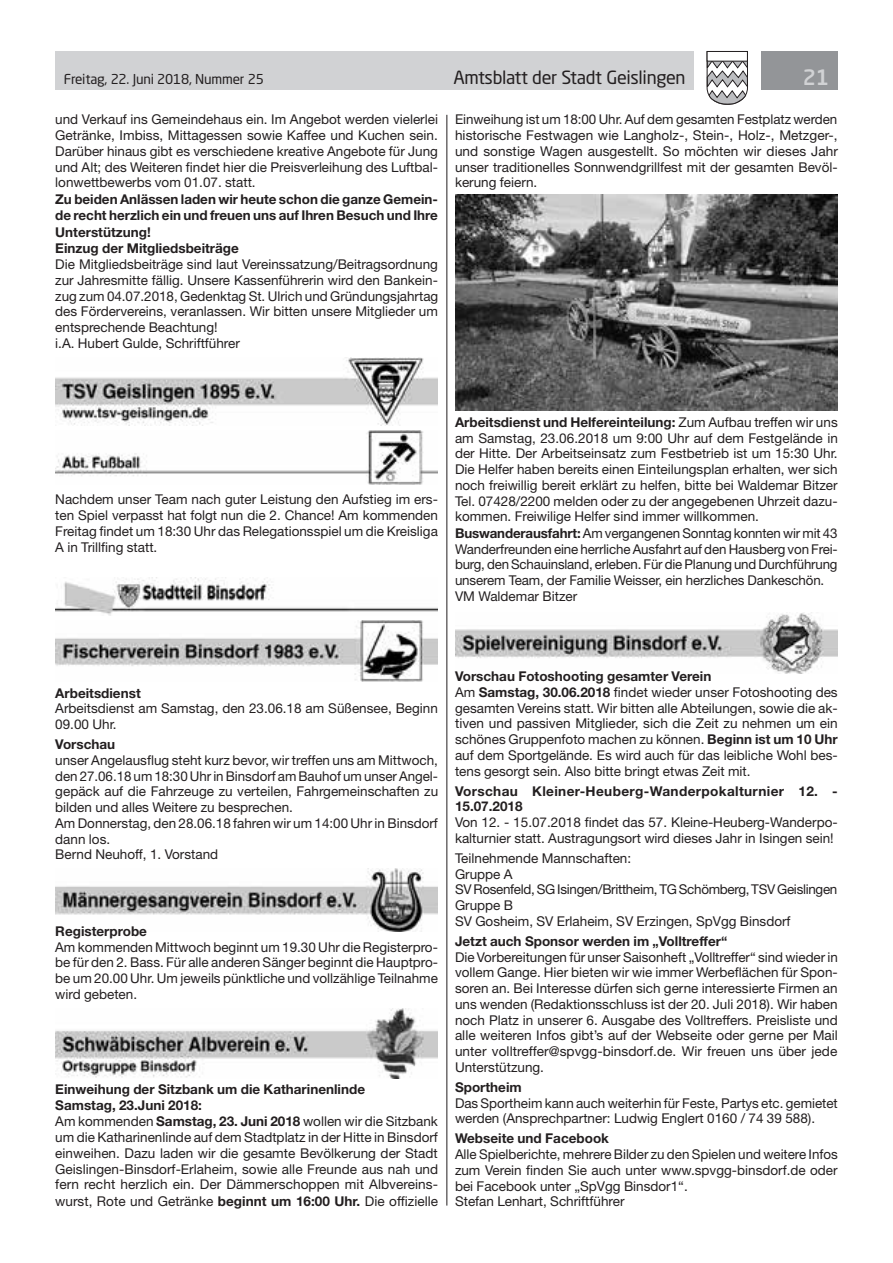
<style>
.page{position:relative;width:893px;height:1263px;background:#fff}
.page>*{position:absolute;margin:0;border:0;box-sizing:border-box;transform-origin:0 0}
.t1{font:500 21px "Neo Sans Std";color:#d1d2d4}
.t2{font:18px "Neo Sans Std";letter-spacing:-.02em;color:#231f20}
.t3{font:13.5px/15.8px "Helvetica Neue LT Std";color:#231f20}
.t4{font:700 13.5px/16.5px "Helvetica Neue LT Std";color:#231f20}
.t5{font:700 13.5px/15.8px "Helvetica Neue LT Std";letter-spacing:.025em;color:#231f20}
.t6{font:13.5px "Neo Sans Std";letter-spacing:-.015em;color:#231f20}
.s1{font-weight:700}
</style>
<div class="page">
<div style="left:55px;top:51px;width:639px;height:38px;background:#d1d2d4"></div>
<div style="left:761px;top:51px;width:77px;height:38px;background:#939598"></div>
<svg style="left:706px;top:51px;width:42px;height:54px"></svg>
<div style="left:707px;top:51px;width:41px;height:10px;background:#fff;border:1px solid #231f20"></div>
<hr style="left:446px;top:115px;width:1px;height:1090px;background:#231f20">
<img style="left:55px;top:358px;width:383px;height:67px">
<img style="left:55px;top:431px;width:383px;height:53px">
<img style="left:55px;top:577px;width:383px;height:38px">
<img style="left:55px;top:620px;width:383px;height:62px">
<img style="left:55px;top:869px;width:383px;height:62px">
<img style="left:55px;top:1008px;width:383px;height:70px">
<img style="left:455px;top:195px;width:383px;height:215px">
<img style="left:455px;top:613px;width:383px;height:61px">
<p class="t6" style="left:64px;top:71px;width:202px">Freitag, 22. Juni 2018, Nummer 25</p>
<h2 class="t2" style="left:453px;top:66px;width:234px">Amtsblatt der Stadt Geislingen</h2>
<h1 class="t1" style="left:803px;top:64px;width:28px">21</h1>
<p class="t3" style="left:55px;top:112px;width:384px;text-align:justify">und Verkauf ins Gemeindehaus ein. Im Angebot werden vielerlei Getränke, Imbiss, Mittagessen sowie Kaffee und Kuchen sein.<br>Darüber hinaus gibt es verschiedene kreative Angebote für Jung und Alt; des Weiteren findet hier die Preisverleihung des Luftbal&shy;lonwettbewerbs vom 01.07. statt.</p>
<p class="t4" style="left:55px;top:191px;width:384px">Zu beiden Anlässen laden wir heute schon die ganze Gemein&shy;de recht herzlich ein und freuen uns auf Ihren Besuch und Ihre Unterstützung!<br>Einzug der Mitgliedsbeiträge</p>
<p class="t3" style="left:55px;top:256px;width:384px">Die Mitgliedsbeiträge sind laut Vereinssatzung/Beitragsordnung zur Jahresmitte fällig. Unsere Kassenführerin wird den Bankein&shy;zug zum 04.07.2018, Gedenktag St. Ulrich und Gründungsjahrtag des Fördervereins, veranlassen. Wir bitten unsere Mitglieder um entsprechende Beachtung!<br>i.A. Hubert Gulde, Schriftführer</p>
<p class="t3" style="left:455px;top:112px;width:384px;text-align:justify">Einweihung ist um 18:00 Uhr. Auf dem gesamten Festplatz werden historische Festwagen wie Langholz-, Stein-, Holz-, Metzger-, und sonstige Wagen ausgestellt. So möchten wir dieses Jahr unser traditionelles Sonnwendgrillfest mit der gesamten Bevöl&shy;kerung feiern.</p>
<p class="t3" style="left:55px;top:491px;width:384px;text-align:justify">Nachdem unser Team nach guter Leistung den Aufstieg im ers&shy;ten Spiel verpasst hat folgt nun die 2. Chance! Am kommenden Freitag findet um 18:30 Uhr das Relegationsspiel um die Kreisliga A in Trillfing statt.</p>
<p class="t3" style="left:455px;top:414px;width:384px"><span class="s1">Arbeitsdienst und Helfereinteilung:</span> Zum Aufbau treffen wir uns am Samstag, 23.06.2018 um 9:00 Uhr auf dem Festgelände in der Hitte. Der Arbeitseinsatz zum Festbetrieb ist um 15:30 Uhr.<br>Die Helfer haben bereits einen Einteilungsplan erhalten, wer sich noch freiwillig bereit erklärt zu helfen, bitte bei Waldemar Bitzer Tel. 07428/2200 melden oder zu der angegebenen Uhrzeit dazu&shy;kommen. Freiwilige Helfer sind immer willkommen.<br><span class="s1">Buswanderausfahrt:</span> Am vergangenen Sonntag konnten wir mit 43<br>Wanderfreunden eine herrliche Ausfahrt auf den Hausberg von Frei&shy;burg, den Schauinsland, erleben. Für die Planung und Durchführung unserem Team, der Familie Weisser, ein herzliches Dankeschön.<br>VM Waldemar Bitzer</p>
<p class="t4" style="left:55px;top:684px;width:87px">Arbeitsdienst</p>
<p class="t3" style="left:55px;top:700px;width:384px">Arbeitsdienst am Samstag, den 23.06.18 am Süßensee, Beginn<br>09.00 Uhr.</p>
<p class="t4" style="left:55px;top:736px;width:62px">Vorschau</p>
<p class="t3" style="left:55px;top:752px;width:384px">unser Angelausflug steht kurz bevor, wir treffen uns am Mittwoch, den 27.06.18 um 18:30 Uhr in Binsdorf am Bauhof um unser Angel&shy;gepäck auf die Fahrzeuge zu verteilen, Fahrgemeinschaften zu bilden und alles Weitere zu besprechen.<br>Am Donnerstag, den 28.06.18 fahren wir um 14:00 Uhr in Binsdorf dann los.<br>Bernd Neuhoff, 1. Vorstand</p>
<p class="t4" style="left:55px;top:922px;width:93px">Registerprobe</p>
<p class="t3" style="left:55px;top:939px;width:384px;text-align:justify">Am kommenden Mittwoch beginnt um 19.30 Uhr die Registerpro&shy;be für den 2. Bass. Für alle anderen Sänger beginnt die Hauptpro&shy;be um 20.00 Uhr. Um jeweils pünktliche und vollzählige Teilnahme wird gebeten.</p>
<p class="t3" style="left:55px;top:1081px;width:384px"><span class="s1">Einweihung der Sitzbank um die Katharinenlinde<br>Samstag, 23.Juni 2018:<br></span>Am kommenden <span class="s1">Samstag, 23. Juni 2018</span> wollen wir die Sitzbank um die Katharinenlinde auf dem Stadtplatz in der Hitte in Binsdorf einweihen. Dazu laden wir die gesamte Bevölkerung der Stadt Geislingen-Binsdorf-Erlaheim, sowie alle Freunde aus nah und fern recht herzlich ein. Der Dämmerschoppen mit Albvereins&shy;wurst, Rote und Getränke <span class="s1">beginnt um 16:00 Uhr.</span> Die offizielle</p>
<p class="t3" style="left:455px;top:668px;width:384px"><span class="s1">Vorschau Fotoshooting gesamter Verein<br></span>Am <span class="s1">Samstag, 30.06.2018</span> findet wieder unser Fotoshooting des gesamten Vereins statt. Wir bitten alle Abteilungen, sowie die ak&shy;tiven und passiven Mitglieder, sich die Zeit zu nehmen um ein schönes Gruppenfoto machen zu können. <span class="s1">Beginn ist um 10 Uhr </span>auf dem Sportgelände. Es wird auch für das leibliche Wohl bes&shy;tens gesorgt sein. Also bitte bringt etwas Zeit mit.</p>
<p class="t5" style="left:455px;top:783px;width:384px">Vorschau Kleiner-Heuberg-Wanderpokalturnier 12. -<br>15.07.2018</p>
<p class="t3" style="left:455px;top:814px;width:384px">Von 12. - 15.07.2018 findet das 57. Kleine-Heuberg-Wanderpo&shy;kalturnier statt. Austragungsort wird dieses Jahr in Isingen sein!</p>
<p class="t3" style="left:455px;top:850px;width:384px">Teilnehmende Mannschaften:<br>Gruppe A<br>SV Rosenfeld, SG Isingen/Brittheim, TG Schömberg, TSV Geislingen Gruppe B<br>SV Gosheim, SV Erlaheim, SV Erzingen, SpVgg Binsdorf</p>
<p class="t4" style="left:455px;top:932px;width:274px">Jetzt auch Sponsor werden im „Volltreffer“</p>
<p class="t3" style="left:455px;top:949px;width:384px;text-align:justify">Die Vorbereitungen für unser Saisonheft „Volltreffer“ sind wieder in vollem Gange. Hier bieten wir wie immer Werbeflächen für Spon&shy;soren an. Bei Interesse dürfen sich gerne interessierte Firmen an uns wenden (Redaktionsschluss ist der 20. Juli 2018). Wir haben noch Platz in unserer 6. Ausgabe des Volltreffers. Preisliste und alle weiteren Infos gibt’s auf der Webseite oder gerne per Mail unter volltreffer@spvgg-binsdorf.de. Wir freuen uns über jede Unterstützung.</p>
<p class="t4" style="left:455px;top:1078px;width:68px">Sportheim</p>
<p class="t3" style="left:455px;top:1095px;width:384px">Das Sportheim kann auch weiterhin für Feste, Partys etc. gemietet werden (Ansprechpartner: Ludwig Englert 0160 / 74 39 588).</p>
<p class="t4" style="left:455px;top:1130px;width:155px">Webseite und Facebook</p>
<p class="t3" style="left:455px;top:1146px;width:384px">Alle Spielberichte, mehrere Bilder zu den Spielen und weitere Infos zum Verein finden Sie auch unter www.spvgg-binsdorf.de oder bei Facebook unter „SpVgg Binsdor1“.<br>Stefan Lenhart, Schriftführer</p>
</div>
